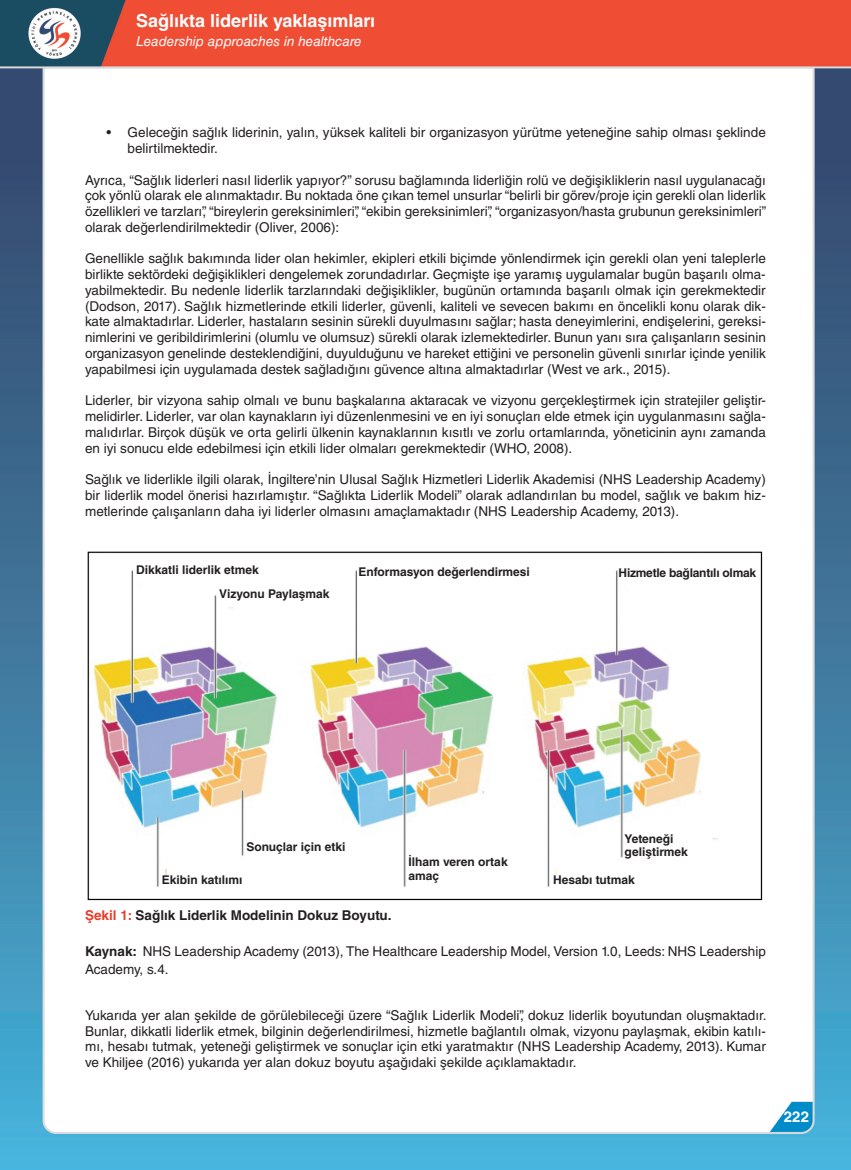
<style>
.page{position:relative;width:851px;height:1170px;background:#fff}
.page>*{position:absolute;margin:0;border:0;box-sizing:border-box;transform-origin:0 0}
.t1{font:700 18px "Helvetica LT Std";color:#fff}
.t2{font:700 15px "Helvetica LT Std";color:#fff}
.t3{font:13.5px/15.8px "Helvetica LT Std";color:#231f20;text-align:justify}
.t4{font:700 13.5px "Helvetica LT Std";color:#231f20}
.t5{font:italic 13.5px "Helvetica LT Std";color:#fff}
.t6{font:700 12px/13.5px "Helvetica LT Std";color:#231f20}
.t7{font:700 12px "Helvetica LT Std";letter-spacing:-.02em;color:#231f20}
.s1{color:#e83e2b}
.s2{font-weight:700}
</style>
<div class="page">
<img style="left:0;top:0;width:850px;height:1169px">
<img style="left:87px;top:550px;width:674px;height:350px">
<div style="left:136px;top:565px;width:126px;height:15px;background:#fff"></div>
<div style="left:219px;top:589px;width:126px;height:16px;background:#fff"></div>
<div style="left:358px;top:567px;width:172px;height:15px;background:#fff"></div>
<div style="left:618px;top:568px;width:140px;height:15px;background:#fff"></div>
<div style="left:624px;top:834px;width:73px;height:30px;background:#fff"></div>
<div style="left:408px;top:857px;width:108px;height:30px;background:#fff"></div>
<div style="left:553px;top:875px;width:85px;height:14px;background:#fff"></div>
<div style="left:246px;top:842px;width:108px;height:18px;background:#fff"></div>
<div style="left:162px;top:875px;width:92px;height:15px;background:#fff"></div>
<h1 class="t1" style="left:136px;top:9px;width:240px">Sağlıkta liderlik yaklaşımları</h1>
<p class="t5" style="left:136px;top:33px;width:227px">Leadership approaches in healthcare</p>
<p class="t3" style="left:128px;top:125px;width:639px;text-indent:-21px">• Geleceğin sağlık liderinin, yalın, yüksek kaliteli bir organizasyon yürütme yeteneğine sahip olması şeklinde belirtilmektedir.</p>
<p class="t3" style="left:85px;top:172px;width:682px">Ayrıca, “Sağlık liderleri nasıl liderlik yapıyor?” sorusu bağlamında liderliğin rolü ve değişikliklerin nasıl uygulanacağı çok yönlü olarak ele alınmaktadır. Bu noktada öne çıkan temel unsurlar “belirli bir görev/proje için gerekli olan liderlik özellikleri ve tarzları”, “bireylerin gereksinimleri”, “ekibin gereksinimleri”, “organizasyon/hasta grubunun gereksinimleri” olarak değerlendirilmektedir (Oliver, 2006):</p>
<p class="t3" style="left:85px;top:251px;width:682px">Genellikle sağlık bakımında lider olan hekimler, ekipleri etkili biçimde yönlendirmek için gerekli olan yeni taleplerle birlikte sektördeki değişiklikleri dengelemek zorundadırlar. Geçmişte işe yaramış uygulamalar bugün başarılı olma&shy;yabilmektedir. Bu nedenle liderlik tarzlarındaki değişiklikler, bugünün ortamında başarılı olmak için gerekmektedir (Dodson, 2017). Sağlık hizmetlerinde etkili liderler, güvenli, kaliteli ve sevecen bakımı en öncelikli konu olarak dik&shy;kate almaktadırlar. Liderler, hastaların sesinin sürekli duyulmasını sağlar; hasta deneyimlerini, endişelerini, gereksi&shy;nimlerini ve geribildirimlerini (olumlu ve olumsuz) sürekli olarak izlemektedirler. Bunun yanı sıra çalışanların sesinin organizasyon genelinde desteklendiğini, duyulduğunu ve hareket ettiğini ve personelin güvenli sınırlar içinde yenilik yapabilmesi için uygulamada destek sağladığını güvence altına almaktadırlar (West ve ark., 2015).</p>
<p class="t3" style="left:85px;top:392px;width:682px">Liderler, bir vizyona sahip olmalı ve bunu başkalarına aktaracak ve vizyonu gerçekleştirmek için stratejiler geliştir&shy;melidirler. Liderler, var olan kaynakların iyi düzenlenmesini ve en iyi sonuçları elde etmek için uygulanmasını sağla&shy;malıdırlar. Birçok düşük ve orta gelirli ülkenin kaynaklarının kısıtlı ve zorlu ortamlarında, yöneticinin aynı zamanda en iyi sonucu elde edebilmesi için etkili lider olmaları gerekmektedir (WHO, 2008).</p>
<p class="t3" style="left:85px;top:471px;width:682px">Sağlık ve liderlikle ilgili olarak, İngiltere’nin Ulusal Sağlık Hizmetleri Liderlik Akademisi (NHS Leadership Academy) bir liderlik model önerisi hazırlamıştır. “Sağlıkta Liderlik Modeli” olarak adlandırılan bu model, sağlık ve bakım hiz&shy;metlerinde çalışanların daha iyi liderler olmasını amaçlamaktadır (NHS Leadership Academy, 2013).</p>
<p class="t6" style="left:219px;top:556px;width:112px;line-height:24.6px;text-indent:-83px">Dikkatli liderlik etmek<br>Vizyonu Paylaşmak</p>
<p class="t6" style="left:358px;top:564px;width:173px">Enformasyon değerlendirmesi</p>
<p class="t7" style="left:618px;top:565px;width:139px">Hizmetle bağlantılı olmak</p>
<p class="t6" style="left:246px;top:840px;width:101px">Sonuçlar için etki</p>
<p class="t6" style="left:162px;top:872px;width:82px">Ekibin katılımı</p>
<p class="t6" style="left:408px;top:855px;width:101px">İlham veren ortak amaç</p>
<p class="t6" style="left:624px;top:831px;width:65px">Yeteneği geliştirmek</p>
<p class="t6" style="left:553px;top:872px;width:83px">Hesabı tutmak</p>
<p class="t4" style="left:85px;top:906px;width:308px"><span class="s1">Şekil 1:</span> Sağlık Liderlik Modelinin Dokuz Boyutu.</p>
<p class="t3" style="left:85px;top:942px;width:682px;line-height:18px"><span class="s2">Kaynak:</span> NHS Leadership Academy (2013), The Healthcare Leadership Model, Version 1.0, Leeds: NHS Leadership<br>Academy, s.4.</p>
<p class="t3" style="left:85px;top:1007px;width:683px">Yukarıda yer alan şekilde de görülebileceği üzere “Sağlık Liderlik Modeli”, dokuz liderlik boyutundan oluşmaktadır.<br>Bunlar, dikkatli liderlik etmek, bilginin değerlendirilmesi, hizmetle bağlantılı olmak, vizyonu paylaşmak, ekibin katılı&shy;mı, hesabı tutmak, yeteneği geliştirmek ve sonuçlar için etki yaratmaktır (NHS Leadership Academy, 2013). Kumar ve Khiljee (2016) yukarıda yer alan dokuz boyutu aşağıdaki şekilde açıklamaktadır.</p>
<p class="t2" style="left:783px;top:1107px;width:27px">222</p>
</div>
